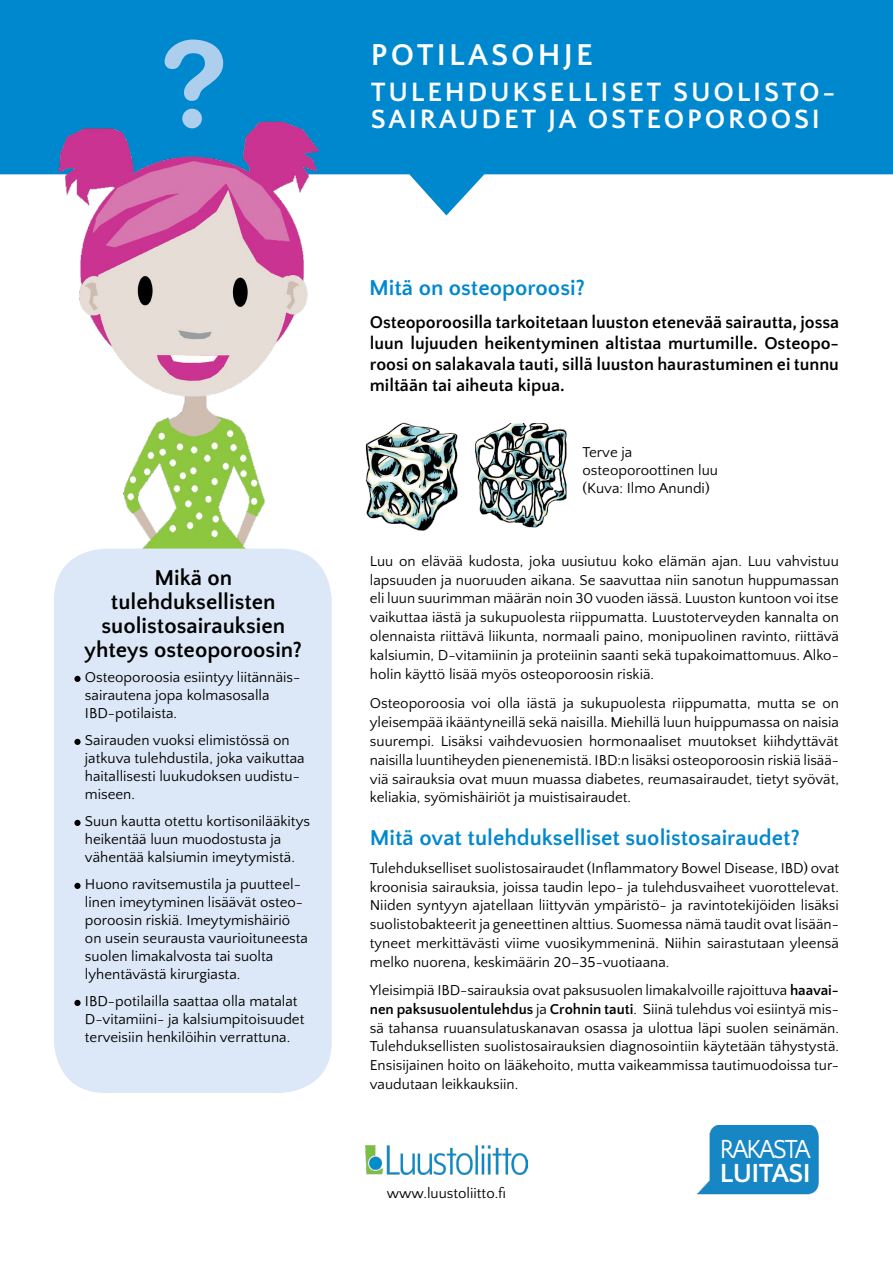
<style>
.page{position:relative;width:893px;height:1263px;background:#fff}
.page>*{position:absolute;margin:0;border:0;box-sizing:border-box;transform-origin:0 0}
.t1{font:700 31.5px "Quattrocento Sans";letter-spacing:.1em;color:#fff}
.t2{font:700 27.75px/27px "Quattrocento Sans";letter-spacing:.1em;color:#fff}
.t3{font:27.3px "Quattrocento Sans";letter-spacing:-.08em;color:#fff;scale:.9 1}
.t4{font:700 27.3px "Quattrocento Sans";letter-spacing:-.02em;color:#fff}
.t5{font:700 22.5px/24px "Quattrocento Sans";color:#000;text-align:center}
.t6{font:700 22.5px "Quattrocento Sans";color:#0088ce}
.t7{font:700 18px/21px "Quattrocento Sans";color:#000;text-align:justify}
.t8{font:15px/18px "Quattrocento Sans";color:#000}
.s1{font-weight:700}
</style>
<div class="page">
<svg style="left:0;top:0;width:893px;height:215px;background:#2599d5"></svg>
<img style="left:59px;top:122px;width:259px;height:437px">
<div style="left:54px;top:549px;width:278px;height:544px;background:#dce8f7;border-radius:51px"></div>
<div style="left:74px;top:676px;width:7px;height:6px;background:#000;border-radius:50%"></div>
<div style="left:74px;top:739px;width:7px;height:6px;background:#000;border-radius:50%"></div>
<div style="left:74px;top:820px;width:7px;height:6px;background:#000;border-radius:50%"></div>
<div style="left:74px;top:883px;width:7px;height:6px;background:#000;border-radius:50%"></div>
<div style="left:74px;top:1000px;width:7px;height:6px;background:#000;border-radius:50%"></div>
<svg style="left:165px;top:40px;width:58px;height:88px;background:#43a3da"></svg>
<img style="left:475px;top:424px;width:92px;height:104px">
<img style="left:365px;top:422px;width:93px;height:109px">
<img style="left:365px;top:1145px;width:162px;height:29px">
<img style="left:697px;top:1125px;width:122px;height:70px">
<h3 class="t5" style="left:84px;top:566px;width:219px">Mikä on tulehduksellisten suolistosairauksien yhteys osteoporoosin?</h3>
<p class="t8" style="left:85px;top:668px;width:217px">Osteoporoosia esiintyy liitännäis&shy;sairautena jopa kolmasosalla<br>IBD-potilaista.</p>
<p class="t8" style="left:85px;top:731px;width:221px">Sairauden vuoksi elimistössä on jatkuva tulehdustila, joka vaikuttaa haitallisesti luukudoksen uudistu&shy;miseen.</p>
<p class="t8" style="left:85px;top:812px;width:227px">Suun kautta otettu kortisonilääkitys heikentää luun muodostusta ja vähentää kalsiumin imeytymistä.</p>
<p class="t8" style="left:85px;top:875px;width:224px">Huono ravitsemustila ja puutteel&shy;linen imeytyminen lisäävät osteo&shy;poroosin riskiä. Imeytymishäiriö on usein seurausta vaurioituneesta suolen limakalvosta tai suolta lyhentävästä kirurgiasta.</p>
<p class="t8" style="left:85px;top:992px;width:221px">IBD-potilailla saattaa olla matalat<br>D-vitamiini- ja kalsiumpitoisuudet terveisiin henkilöihin verrattuna.</p>
<h1 class="t1" style="left:371px;top:38px;width:223px">POTILASOHJE</h1>
<h2 class="t2" style="left:371px;top:79px;width:466px">TULEHDUKSELLISET SUOLISTO-<br>SAIRAUDET JA OSTEOPOROOSI</h2>
<h3 class="t6" style="left:369px;top:276px;width:217px">Mitä on osteoporoosi?</h3>
<p class="t7" style="left:370px;top:313px;width:471px">Osteoporoosilla tarkoitetaan luuston etenevää sairautta, jossa luun lujuuden heikentyminen altistaa murtumille. Osteopo&shy;roosi on salakavala tauti, sillä luuston haurastuminen ei tunnu miltään tai aiheuta kipua.</p>
<p class="t8" style="left:583px;top:443px;width:137px">Terve ja osteoporoottinen luu (Kuva: Ilmo Anundi)</p>
<p class="t8" style="left:370px;top:552px;width:471px;line-height:18.9px;text-align:justify">Luu on elävää kudosta, joka uusiutuu koko elämän ajan. Luu vahvistuu lapsuuden ja nuoruuden aikana. Se saavuttaa niin sanotun huppumassan eli luun suurimman määrän noin 30 vuoden iässä. Luuston kuntoon voi itse vaikuttaa iästä ja sukupuolesta riippumatta. Luustoterveyden kannalta on olennaista riittävä liikunta, normaali paino, monipuolinen ravinto, riittävä kalsiumin, D-vitamiinin ja proteiinin saanti sekä tupakoimattomuus. Alko&shy;holin käyttö lisää myös osteoporoosin riskiä.</p>
<p class="t8" style="left:370px;top:695px;width:471px;line-height:18.8px;text-align:justify">Osteoporoosia voi olla iästä ja sukupuolesta riippumatta, mutta se on yleisempää ikääntyneillä sekä naisilla. Miehillä luun huippumassa on naisia suurempi. Lisäksi vaihdevuosien hormonaaliset muutokset kiihdyttävät naisilla luuntiheyden pienenemistä. IBD:n lisäksi osteoporoosin riskiä lisää&shy;viä sairauksia ovat muun muassa diabetes, reumasairaudet, tietyt syövät, keliakia, syömishäiriöt ja muistisairaudet.</p>
<h3 class="t6" style="left:370px;top:826px;width:432px">Mitä ovat tulehdukselliset suolistosairaudet?</h3>
<p class="t8" style="left:370px;top:859px;width:471px;line-height:18.8px;text-align:justify">Tulehdukselliset suolistosairaudet (Inflammatory Bowel Disease, IBD) ovat kroonisia sairauksia, joissa taudin lepo- ja tulehdusvaiheet vuorottelevat.<br>Niiden syntyyn ajatellaan liittyvän ympäristö- ja ravintotekijöiden lisäksi suolistobakteerit ja geneettinen alttius. Suomessa nämä taudit ovat lisään&shy;tyneet merkittävästi viime vuosikymmeninä. Niihin sairastutaan yleensä melko nuorena, keskimäärin 20–35-vuotiaana.</p>
<p class="t8" style="left:370px;top:981px;width:471px;line-height:18.8px;text-align:justify">Yleisimpiä IBD-sairauksia ovat paksusuolen limakalvoille rajoittuva <span class="s1">haavai&shy;nen paksusuolentulehdus</span> ja <span class="s1">Crohnin tauti</span>. Siinä tulehdus voi esiintyä mis&shy;sä tahansa ruuansulatuskanavan osassa ja ulottua läpi suolen seinämän.<br>Tulehduksellisten suolistosairauksien diagnosointiin käytetään tähystystä.<br>Ensisijainen hoito on lääkehoito, mutta vaikeammissa tautimuodoissa tur&shy;vaudutaan leikkauksiin.</p>
<p class="t8" style="left:387px;top:1184px;width:121px">www.luustoliitto.fi</p>
<h3 class="t3" style="left:720px;top:1134px;width:102px">RAKASTA</h3>
<h3 class="t4" style="left:720px;top:1158px;width:92px">LUITASI</h3>
</div>
